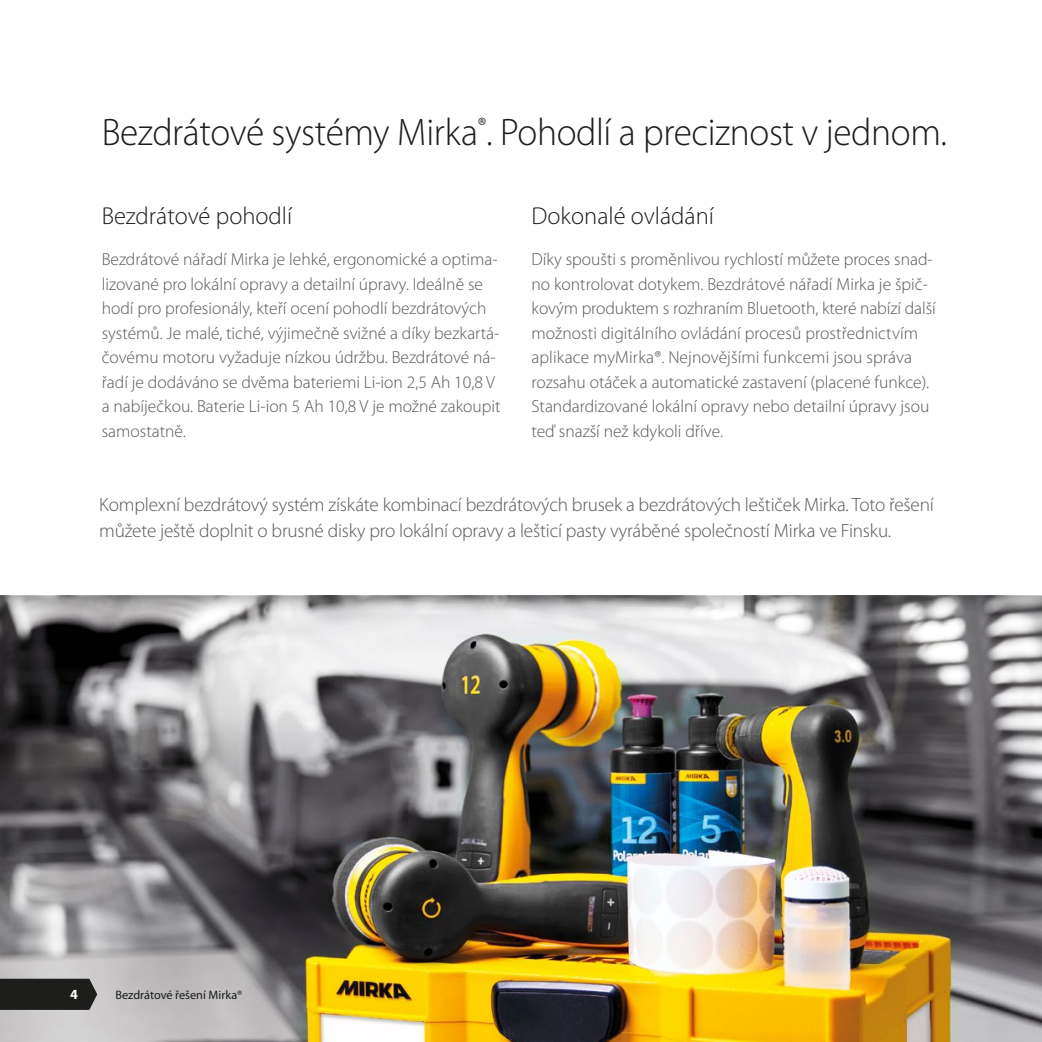
<style>
.page{position:relative;width:1042px;height:1042px;background:#fff}
.page>*{position:absolute;margin:0;border:0;box-sizing:border-box;transform-origin:0 0}
.t1{font:300 38.5px "Myriad Pro";letter-spacing:-.01em;color:#1d1d1b}
.t2{font:300 24.5px "Myriad Pro";color:#1d1d1b}
.t3{font:300 19.25px/26.2px "Myriad Pro";letter-spacing:-.01em;color:#575756}
.t4{font:300 17.5px/24.5px "Myriad Pro";color:#575756}
.t5{font:700 14px "Myriad Pro";color:#fff}
.t6{font:12.25px "Myriad Pro";color:#1d1d1b}
</style>
<div class="page">
<img style="left:0;top:742px;width:1042px;height:300px">
<div style="left:0;top:588px;width:1042px;height:154px;background:#1d1d1b;opacity:.44"></div>
<svg style="left:0;top:978px;width:97px;height:32px"></svg>
<h1 class="t1" style="left:102px;top:111px;width:847px">Bezdrátové systémy Mirka<sup>®</sup>. Pohodlí a preciznost v jednom.</h1>
<h2 class="t2" style="left:102px;top:202px;width:192px">Bezdrátové pohodlí</h2>
<p class="t4" style="left:102px;top:247px;width:400px">Bezdrátové nářadí Mirka je lehké, ergonomické a optima&shy;lizované pro lokální opravy a detailní úpravy. Ideálně se hodí pro profesionály, kteří ocení pohodlí bezdrátových systémů. Je malé, tiché, výjimečně svižné a díky bezkartá&shy;čovému motoru vyžaduje nízkou údržbu. Bezdrátové ná&shy;řadí je dodáváno se dvěma bateriemi Li-ion 2,5 Ah 10,8 V a nabíječkou. Baterie Li-ion 5 Ah 10,8 V je možné zakoupit samostatně.</p>
<h2 class="t2" style="left:531px;top:202px;width:184px">Dokonalé ovládání</h2>
<p class="t4" style="left:531px;top:247px;width:406px">Díky spoušti s proměnlivou rychlostí můžete proces snad&shy;no kontrolovat dotykem. Bezdrátové nářadí Mirka je špič&shy;kovým produktem s rozhraním Bluetooth, které nabízí další možnosti digitálního ovládání procesů prostřednictvím aplikace myMirka®. Nejnovějšími funkcemi jsou správa rozsahu otáček a automatické zastavení (placené funkce).<br>Standardizované lokální opravy nebo detailní úpravy jsou teď snazší než kdykoli dříve.</p>
<p class="t3" style="left:99px;top:491px;width:836px">Komplexní bezdrátový systém získáte kombinací bezdrátových brusek a bezdrátových leštiček Mirka. Toto řešení můžete ještě doplnit o brusné disky pro lokální opravy a lešticí pasty vyráběné společností Mirka ve Finsku.</p>
<p class="t5" style="left:70px;top:985px;width:9px">4</p>
<p class="t6" style="left:115px;top:988px;width:129px">Bezdrátové řešení Mirka®</p>
</div>
